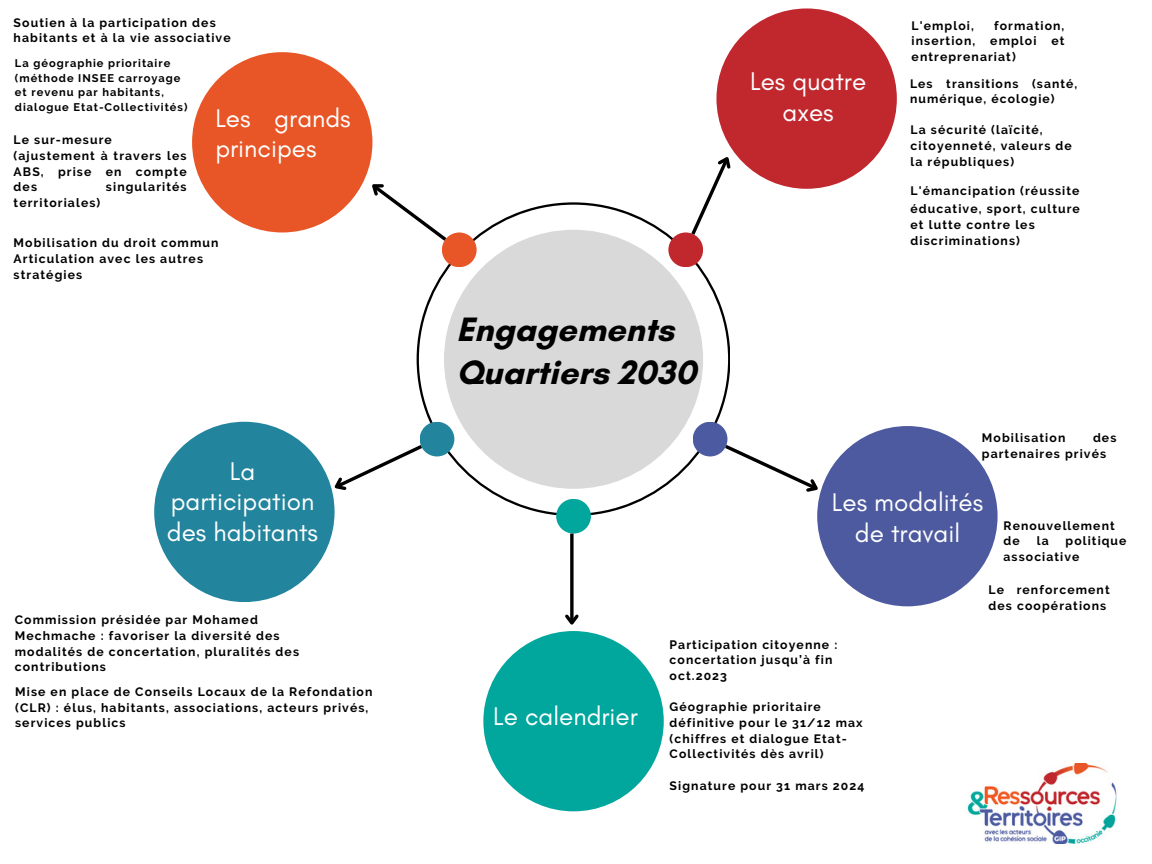
<style>
.page{position:relative;width:1152px;height:864px;background:#fff}
.page>*{position:absolute;margin:0;border:0;box-sizing:border-box;transform-origin:0 0}
.t1{font:700 34.5px/42.8px "Glacial Indifference";color:#000}
.t2{font:26.1px/30.3px "Glacial Indifference";color:#fff;text-align:center}
.t3{font:700 12.15px/15.8px "Raleway";letter-spacing:.09em;color:#000}
.t4{font:700 11.1px/14.7px "Raleway";letter-spacing:.09em;color:#000}
</style>
<div class="page">
<svg style="left:417px;top:202px;width:313px;height:313px"></svg>
<svg style="left:444px;top:230px;width:259px;height:259px;fill:#d9d9d9"></svg>
<svg style="left:716px;top:8px;width:181px;height:181px;fill:#c0282e"></svg>
<svg style="left:817px;top:426px;width:181px;height:180px;fill:#4e5a9f"></svg>
<svg style="left:154px;top:422px;width:181px;height:180px;fill:#23859d"></svg>
<svg style="left:192px;top:52px;width:180px;height:180px;fill:#e85627"></svg>
<svg style="left:483px;top:631px;width:181px;height:180px;fill:#01a69c"></svg>
<svg style="left:668px;top:232px;width:35px;height:35px"></svg>
<svg style="left:442px;top:232px;width:35px;height:35px"></svg>
<div style="left:693px;top:422px;width:34px;height:34px;background:#4c5ba1"></div>
<div style="left:420px;top:422px;width:34px;height:34px;background:#23859d"></div>
<svg style="left:556px;top:499px;width:35px;height:35px"></svg>
<svg style="left:688px;top:154px;width:45px;height:84px"></svg>
<svg style="left:369px;top:181px;width:81px;height:63px"></svg>
<svg style="left:331px;top:442px;width:95px;height:50px"></svg>
<svg style="left:721px;top:442px;width:100px;height:52px"></svg>
<svg style="left:570px;top:534px;width:4px;height:78px"></svg>
<svg style="left:565px;top:612px;width:14px;height:13px"></svg>
<img style="left:967px;top:764px;width:150px;height:80px">
<p class="t3" style="left:14px;top:15px;width:219px">Soutien à la participation des habitants et à la vie associative</p>
<p class="t4" style="left:15px;top:56px;width:174px">La géographie prioritaire (méthode INSEE carroyage et revenu par habitants, dialogue Etat-Collectivités)</p>
<p class="t3" style="left:14px;top:132px;width:100px">Le sur-mesure</p>
<p class="t3" style="left:14px;top:148px;width:174px;text-align:justify">(ajustement à travers les ABS, prise en compte des</p>
<p class="t3" style="left:106px;top:179px;width:82px">singularités</p>
<p class="t3" style="left:14px;top:195px;width:88px">territoriales)</p>
<p class="t2" style="left:215px;top:103px;width:137px;text-align:left">Les grands principes</p>
<p class="t3" style="left:14px;top:235px;width:206px">Mobilisation du droit commun</p>
<p class="t3" style="left:14px;top:251px;width:191px">Articulation avec les autres stratégies</p>
<p class="t2" style="left:167px;top:456px;width:153px">La participation des habitants</p>
<p class="t3" style="left:15px;top:612px;width:286px">Commission présidée par Mohamed<br>Mechmache : favoriser la diversité des modalités de concertation, pluralités des contributions</p>
<p class="t3" style="left:15px;top:684px;width:359px;line-height:15.3px">Mise en place de Conseils Locaux de la Refondation (CLR) : élus, habitants, associations, acteurs privés, services publics</p>
<p class="t1" style="left:457px;top:307px;width:241px">Engagements<br>Quartiers 2030</p>
<p class="t2" style="left:750px;top:66px;width:118px">Les quatre axes</p>
<p class="t3" style="left:912px;top:18px;width:154px;text-align:justify;text-indent:83px">formation, insertion, emploi et entreprenariat)</p>
<p class="t3" style="left:912px;top:18px;width:64px">L'emploi,</p>
<p class="t3" style="left:910px;top:76px;width:169px">Les transitions (santé, numérique, écologie)</p>
<p class="t3" style="left:911px;top:122px;width:163px">La sécurité (laïcité, citoyenneté, valeurs de la républiques)</p>
<p class="t3" style="left:911px;top:183px;width:171px">L'émancipation (réussite</p>
<p class="t3" style="left:911px;top:201px;width:171px">éducative, sport, culture</p>
<p class="t3" style="left:911px;top:217px;width:126px">et lutte contre les</p>
<p class="t3" style="left:911px;top:233px;width:111px">discriminations)</p>
<p class="t3" style="left:982px;top:430px;width:136px;text-indent:111px">des partenaires privés</p>
<p class="t3" style="left:982px;top:430px;width:85px">Mobilisation</p>
<p class="t2" style="left:832px;top:487px;width:153px">Les modalités de travail</p>
<p class="t3" style="left:1004px;top:518px;width:113px">Renouvellement de</p>
<p class="t3" style="left:1004px;top:533px;width:124px;text-indent:62px">politique associative</p>
<p class="t3" style="left:1037px;top:533px;width:13px">la</p>
<p class="t3" style="left:989px;top:582px;width:123px">Le renforcement des coopérations</p>
<p class="t2" style="left:493px;top:701px;width:146px">Le calendrier</p>
<p class="t3" style="left:670px;top:636px;width:169px">Participation citoyenne : concertation jusqu’à fin oct.2023</p>
<p class="t3" style="left:670px;top:699px;width:195px">Géographie prioritaire définitive pour le 31/12 max (chiffres et dialogue Etat-<br>Collectivités dès avril)</p>
<p class="t3" style="left:670px;top:778px;width:196px">Signature pour 31 mars 2024</p>
</div>
